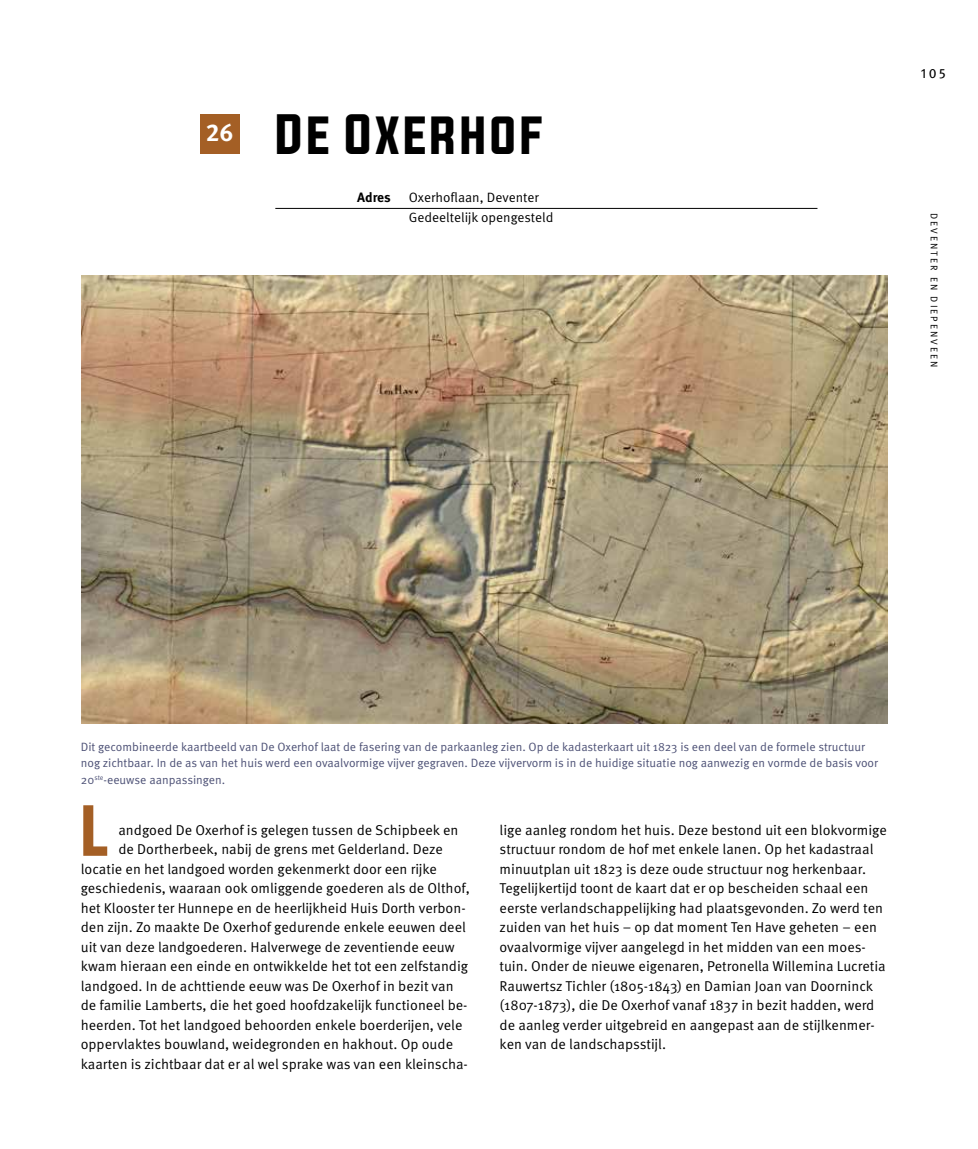
<style>
.page{position:relative;width:978px;height:1149px;background:#fff}
.page>*{position:absolute;margin:0;border:0;box-sizing:border-box;transform-origin:0 0}
.t1{font:61.05px "Evogria";color:#a45f25}
.t2{font:48px "Evogria";letter-spacing:.02em;color:#000}
.t3{font:700 24.3px "Meta Pro";color:#fff}
.t4{font:14.25px/19.5px "Meta Pro";color:#000}
.t5{font:13.5px/19.5px "Meta Pro";color:#000}
.t6{font:700 13.5px "Meta Pro";letter-spacing:-.005em;color:#000}
.t7{font:13.5px "Meta Pro";color:#000}
.t8{font:12px/16.5px "Meta Pro";color:#4c5075}
.t9{font:9.75px "Meta Pro";letter-spacing:.21em;color:#000}
</style>
<div class="page">
<hr style="left:275px;top:208px;width:542px;height:1px;background:#000">
<div style="left:200px;top:114px;width:40px;height:39px;background:#a45f25"></div>
<img style="left:82px;top:276px;width:806px;height:447px">
<h3 class="t3" style="left:206px;top:117px;width:29px">26</h3>
<h2 class="t2" style="left:275px;top:100px;width:269px">DE OXERHOF</h2>
<p class="t6" style="left:357px;top:189px;width:35px">Adres</p>
<p class="t5" style="left:409px;top:188px;width:146px">Oxerhoflaan, Deventer<br>Gedeeltelijk opengesteld</p>
<p class="t7" style="left:921px;top:65px;width:27px">105</p>
<p class="t9" style="left:940px;top:213px;width:156px;rotate:90deg">DEVENTER EN DIEPENVEEN</p>
<p class="t8" style="left:81px;top:738px;width:799px">Dit gecombineerde kaartbeeld van De Oxerhof laat de fasering van de parkaanleg zien. Op de kadasterkaart uit 1823 is een deel van de formele structuur nog zichtbaar. In de as van het huis werd een ovaalvormige vijver gegraven. Deze vijvervorm is in de huidige situatie nog aanwezig en vormde de basis voor<br>20<sup>ste</sup>-eeuwse aanpassingen.</p>
<h1 class="t1" style="left:81px;top:787px;width:30px">L</h1>
<p class="t4" style="left:118px;top:820px;width:341px">andgoed De Oxerhof is gelegen tussen de Schipbeek en</p>
<p class="t4" style="left:118px;top:839px;width:326px">de Dortherbeek, nabij de grens met Gelderland. Deze</p>
<p class="t4" style="left:81px;top:859px;width:358px">locatie en het landgoed worden gekenmerkt door een rijke</p>
<p class="t4" style="left:81px;top:878px;width:391px">geschiedenis, waaraan ook omliggende goederen als de Olthof,</p>
<p class="t4" style="left:81px;top:898px;width:386px">het Klooster ter Hunnepe en de heerlijkheid Huis Dorth verbon-</p>
<p class="t4" style="left:81px;top:917px;width:387px">den zijn. Zo maakte De Oxerhof gedurende enkele eeuwen deel</p>
<p class="t4" style="left:81px;top:937px;width:375px">uit van deze landgoederen. Halverwege de zeventiende eeuw</p>
<p class="t4" style="left:81px;top:956px;width:389px">kwam hieraan een einde en ontwikkelde het tot een zelfstandig</p>
<p class="t4" style="left:81px;top:976px;width:374px">landgoed. In de achttiende eeuw was De Oxerhof in bezit van</p>
<p class="t4" style="left:81px;top:995px;width:388px">de familie Lamberts, die het goed hoofdzakelijk functioneel be-</p>
<p class="t4" style="left:81px;top:1015px;width:383px">heerden. Tot het landgoed behoorden enkele boerderijen, vele</p>
<p class="t4" style="left:81px;top:1034px;width:374px">oppervlaktes bouwland, weidegronden en hakhout. Op oude</p>
<p class="t4" style="left:81px;top:1054px;width:389px">kaarten is zichtbaar dat er al wel sprake was van een kleinscha-</p>
<p class="t4" style="left:500px;top:820px;width:389px">lige aanleg rondom het huis. Deze bestond uit een blokvormige structuur rondom de hof met enkele lanen. Op het kadastraal minuutplan uit 1823 is deze oude structuur nog herkenbaar.<br>Tegelijkertijd toont de kaart dat er op bescheiden schaal een eerste verlandschappelijking had plaatsgevonden. Zo werd ten zuiden van het huis – op dat moment Ten Have geheten – een ovaalvormige vijver aangelegd in het midden van een moes&shy;tuin. Onder de nieuwe eigenaren, Petronella Willemina Lucretia Rauwertsz Tichler (1805-1843) en Damian Joan van Doorninck (1807-1873), die De Oxerhof vanaf 1837 in bezit hadden, werd de aanleg verder uitgebreid en aangepast aan de stijlkenmer&shy;ken van de landschapsstijl.</p>
</div>
